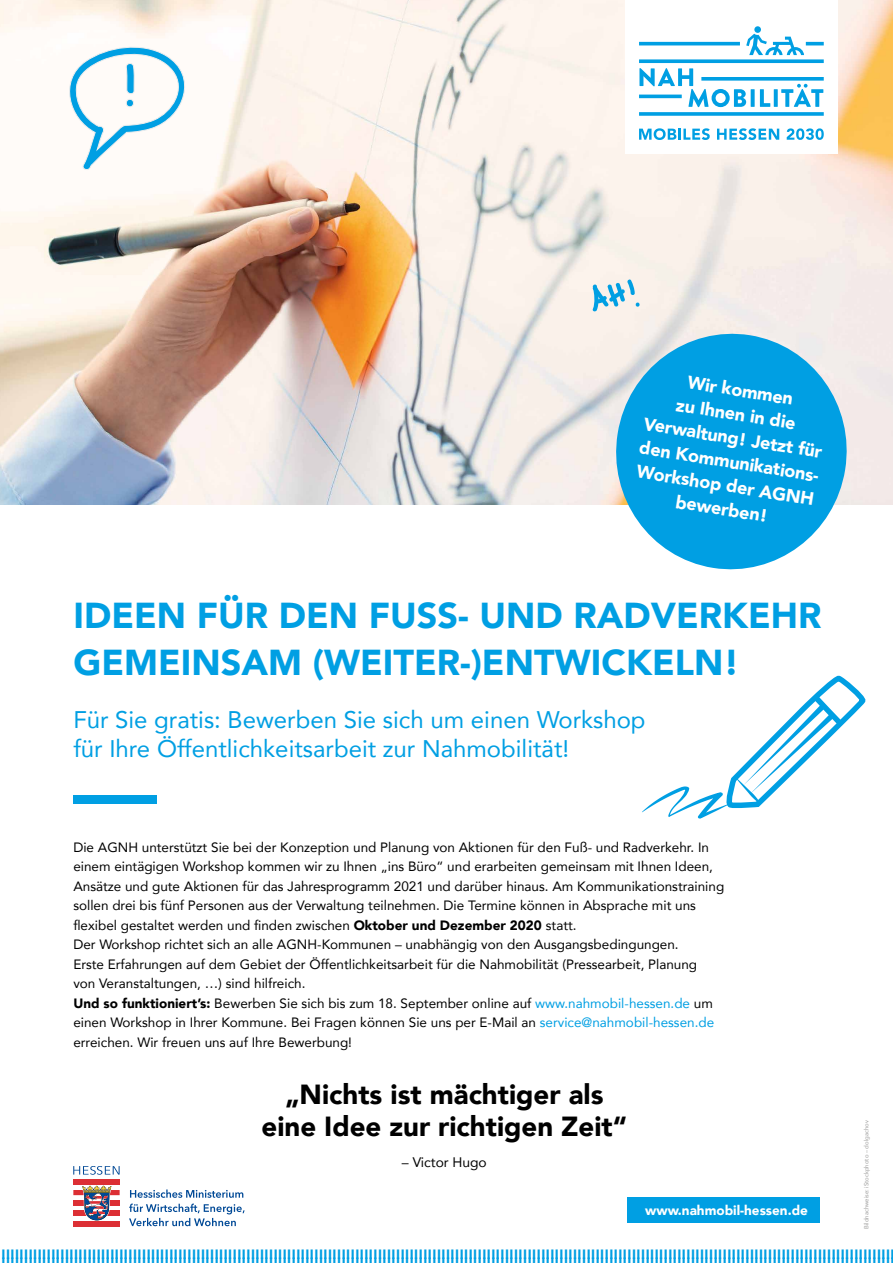
<style>
.page{position:relative;width:893px;height:1263px;background:#fff}
.page>*{position:absolute;margin:0;border:0;box-sizing:border-box;transform-origin:0 0}
.t1{font:900 36px/47.4px "Avenir";color:#009fe3}
.t2{font:900 27.6px/32.2px "Avenir";color:#000;text-align:center}
.t3{font:24px/28.8px "Avenir";color:#009fe3}
.t4{font:900 18px/24px "Avenir";color:#fff;text-align:center}
.t5{font:13.8px "Avenir";color:#000}
.t6{font:13.5px/19.5px "Avenir";color:#000}
.t7{font:900 13.5px "Avenir";letter-spacing:.04em;color:#009fe3}
.t8{font:900 13.5px "Avenir";color:#fff}
.t9{font:6px "Avenir";color:#9d9d9c}
.s1{font-weight:900}
.s2{color:#009fe3}
</style>
<div class="page">
<img style="left:0;top:0;width:893px;height:505px">
<div style="left:625px;top:0;width:213px;height:154px;background:#fff"></div>
<svg style="left:639px;top:26px;width:185px;height:90px"></svg>
<svg style="left:639px;top:128px;width:71px;height:12px"></svg>
<svg style="left:717px;top:128px;width:62px;height:12px"></svg>
<svg style="left:787px;top:128px;width:37px;height:12px"></svg>
<div style="left:73px;top:795px;width:84px;height:8px;background:#009fe3"></div>
<svg style="left:642px;top:675px;width:224px;height:144px"></svg>
<svg style="left:57px;top:41px;width:142px;height:210px"></svg>
<svg style="left:592px;top:278px;width:48px;height:34px;background:#b1d9e7"></svg>
<svg style="left:607px;top:325px;width:248px;height:245px;background:#49b7e6"></svg>
<div style="left:627px;top:1197px;width:193px;height:26px;background:#009fe3"></div>
<div style="left:73px;top:1180px;width:47px;height:5px;background:#dc2f34"></div>
<div style="left:73px;top:1190px;width:47px;height:5px;background:#dc2f34"></div>
<div style="left:73px;top:1200px;width:47px;height:5px;background:#dc2f34"></div>
<div style="left:73px;top:1210px;width:47px;height:6px;background:#dc2f34"></div>
<div style="left:73px;top:1221px;width:47px;height:5px;background:#dc2f34"></div>
<svg style="left:82px;top:1185px;width:30px;height:36px"></svg>
<svg style="left:73px;top:1166px;width:47px;height:9px"></svg>
<svg style="left:129px;top:1189px;width:116px;height:37px"></svg>
<h3 class="t4" style="left:653px;top:364px;width:187px;rotate:9deg">Wir kommen<br>zu Ihnen in die<br>Verwaltung! Jetzt für den Kommunikations-<br>Workshop der AGNH bewerben!</h3>
<h1 class="t1" style="left:73px;top:590px;width:750px">IDEEN FÜR DEN FUSS- UND RADVERKEHR<br>GEMEINSAM (WEITER-)ENTWICKELN!</h1>
<h3 class="t3" style="left:73px;top:704px;width:574px">Für Sie gratis: Bewerben Sie sich um einen Workshop für Ihre Öffentlichkeitsarbeit zur Nahmobilität!</h3>
<p class="t6" style="left:73px;top:837px;width:652px">Die AGNH unterstützt Sie bei der Konzeption und Planung von Aktionen für den Fuß- und Radverkehr. In einem eintägigen Workshop kommen wir zu Ihnen „ins Büro“ und erarbeiten gemeinsam mit Ihnen Ideen, Ansätze und gute Aktionen für das Jahresprogramm 2021 und darüber hinaus. Am Kommunikationstraining sollen drei bis fünf Personen aus der Verwaltung teilnehmen. Die Termine können in Absprache mit uns flexibel gestaltet werden und finden zwischen <span class="s1">Oktober und Dezember 2020</span> statt.<br>Der Workshop richtet sich an alle AGNH-Kommunen – unabhängig von den Ausgangsbedingungen.<br>Erste Erfahrungen auf dem Gebiet der Öffentlichkeitsarbeit für die Nahmobilität (Pressearbeit, Planung<br>von Veranstaltungen, …) sind hilfreich.<br><span class="s1">Und so funktioniert’s:</span> Bewerben Sie sich bis zum 18. September online auf <span class="s2">www.nahmobil-hessen.de</span> um einen Workshop in Ihrer Kommune. Bei Fragen können Sie uns per E-Mail an <span class="s2">service@nahmobil-hessen.de </span>erreichen. Wir freuen uns auf Ihre Bewerbung!</p>
<h2 class="t2" style="left:262px;top:1077px;width:367px">„Nichts ist mächtiger als eine Idee zur richtigen Zeit“</h2>
<p class="t5" style="left:402px;top:1151px;width:86px">– Victor Hugo</p>
<p class="t8" style="left:645px;top:1198px;width:164px">www.nahmobil-hessen.de</p>
<p class="t9" style="left:861px;top:1229px;width:110px;rotate:-90deg">Bildnachweise: iStockphoto – dolgachov</p>
<p class="t7" style="left:2px;top:1243px;width:895px">IIIIIIIIIIIIIIIIIIIIIIIIIIIIIIIIIIIIIIIIIIIIIIIIIIIIIIIIIIIIIIIIIIIIIIIIIIIIIIIIIIIIIIIIIIIIIIIIIIIIIIIIIIIIIIIIIIIIIIIIIIIIIIIIIIIIIIIIIIIIIIIIIIIIIIIIIIIIIIIIIIIIIIIIIIIIIIIIIIIIIIIIIIIIIIIIIIIII</p>
</div>
